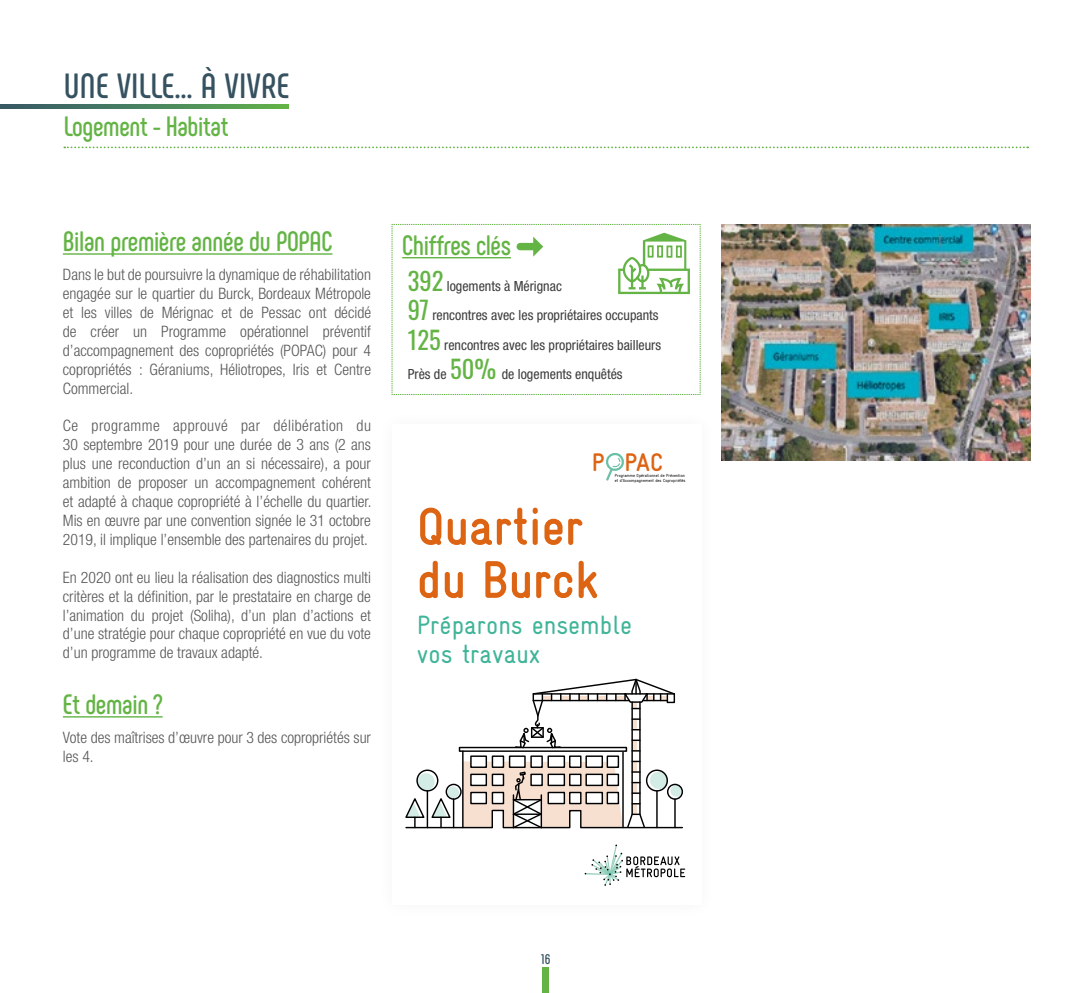
<style>
.page{position:relative;width:1092px;height:993px;background:#fff}
.page>*{position:absolute;margin:0;border:0;box-sizing:border-box;transform-origin:0 0}
.t1{font:700 53.02px/53px "Gravur Condensed Pro";color:#dc6413}
.t2{font:700 35px "Phenomena";letter-spacing:.01em;color:#365261}
.t3{font:700 28px "Phenomena";letter-spacing:-.01em;color:#64b445;scale:.96 1}
.t4{font:26.6px/29.8px "Gravur Condensed Pro";color:#3fb498}
.t5{font:700 25.55px "Gravur Condensed Pro";color:#dc6413}
.t6{font:300 condensed 15.75px/18.9px "Helvetica Neue LT Std";color:#575756;text-align:justify}
.t7{font:condensed 14px/29.4px "Helvetica Neue LT Std";color:#3c3c3b}
.t8{font:700 14px "Phenomena";color:#365261}
.t9{font:4.38px/4.7px "Gravur Condensed Pro";color:#000}
.s1{font-family:"Oswald";font-stretch:normal;font-size:24.5px;color:#64b445}
</style>
<div class="page">
<hr style="left:63px;top:253px;width:269px;height:1px;background:#64b445">
<hr style="left:63px;top:716px;width:100px;height:1px;background:#64b445">
<svg style="left:64px;top:146px;width:964px;height:2px"></svg>
<div style="left:542px;top:967px;width:6px;height:25px;background:#64b445"></div>
<svg style="left:392px;top:224px;width:308px;height:171px"></svg>
<div style="left:647px;top:245px;width:6px;height:12px;border:2px solid #64b445"></div>
<div style="left:666px;top:245px;width:6px;height:12px;border:2px solid #64b445"></div>
<div style="left:657px;top:245px;width:6px;height:12px;border:2px solid #64b445"></div>
<div style="left:676px;top:245px;width:5px;height:12px;border:2px solid #64b445"></div>
<img style="left:721px;top:224px;width:308px;height:236px">
<svg style="left:405px;top:678px;width:278px;height:151px"></svg>
<svg style="left:584px;top:844px;width:101px;height:41px"></svg>
<svg style="left:606px;top:453px;width:18px;height:28px"></svg>
<svg style="left:0;top:105px;width:288px;height:3px"></svg>
<h2 class="t2" style="left:64px;top:64px;width:227px">UNE VILLE… À VIVRE</h2>
<h3 class="t3" style="left:64px;top:109px;width:173px">Logement - Habitat</h3>
<h3 class="t3" style="left:63px;top:224px;width:282px">Bilan première année du POPAC</h3>
<p class="t6" style="left:63px;top:265px;width:309px">Dans le but de poursuivre la dynamique de réhabilitation engagée sur le quartier du Burck, Bordeaux Métropole et les villes de Mérignac et de Pessac ont décidé de créer un Programme opérationnel préventif d’accompagnement des copropriétés (POPAC) pour 4 copropriétés : Géraniums, Héliotropes, Iris et Centre Commercial.</p>
<p class="t6" style="left:63px;top:416px;width:310px">Ce programme approuvé par délibération du 30 septembre 2019 pour une durée de 3 ans (2 ans plus une reconduction d’un an si nécessaire), a pour ambition de proposer un accompagnement cohérent et adapté à chaque copropriété à l’échelle du quartier.<br>Mis en œuvre par une convention signée le 31 octobre 2019, il implique l’ensemble des partenaires du projet.</p>
<p class="t6" style="left:63px;top:567px;width:309px">En 2020 ont eu lieu la réalisation des diagnostics multi critères et la définition, par le prestataire en charge de l’animation du projet (Soliha), d’un plan d’actions et d’une stratégie pour chaque copropriété en vue du vote d’un programme de travaux adapté.</p>
<h3 class="t3" style="left:63px;top:687px;width:105px">Et demain ?</h3>
<p class="t6" style="left:63px;top:727px;width:309px">Vote des maîtrises d’œuvre pour 3 des copropriétés sur les 4.</p>
<h3 class="t3" style="left:402px;top:228px;width:115px">Chiffres clés</h3>
<p class="t7" style="left:408px;top:271px;width:255px"><span class="s1">392</span> logements à Mérignac<br><span class="s1">97</span> rencontres avec les propriétaires occupants <span class="s1">125</span> rencontres avec les propriétaires bailleurs Près de <span class="s1">50%</span> de logements enquêtés</p>
<h3 class="t5" style="left:592px;top:448px;width:72px">P PAC</h3>
<p class="t9" style="left:615px;top:473px;width:72px">Programme Opérationnel de Prévention et d’Accompagnement des Copropriétés</p>
<h1 class="t1" style="left:417px;top:500px;width:183px">Quartier du Burck</h1>
<h3 class="t4" style="left:417px;top:609px;width:217px">Préparons ensemble vos travaux</h3>
<p class="t8" style="left:541px;top:950px;width:11px">16</p>
</div>
